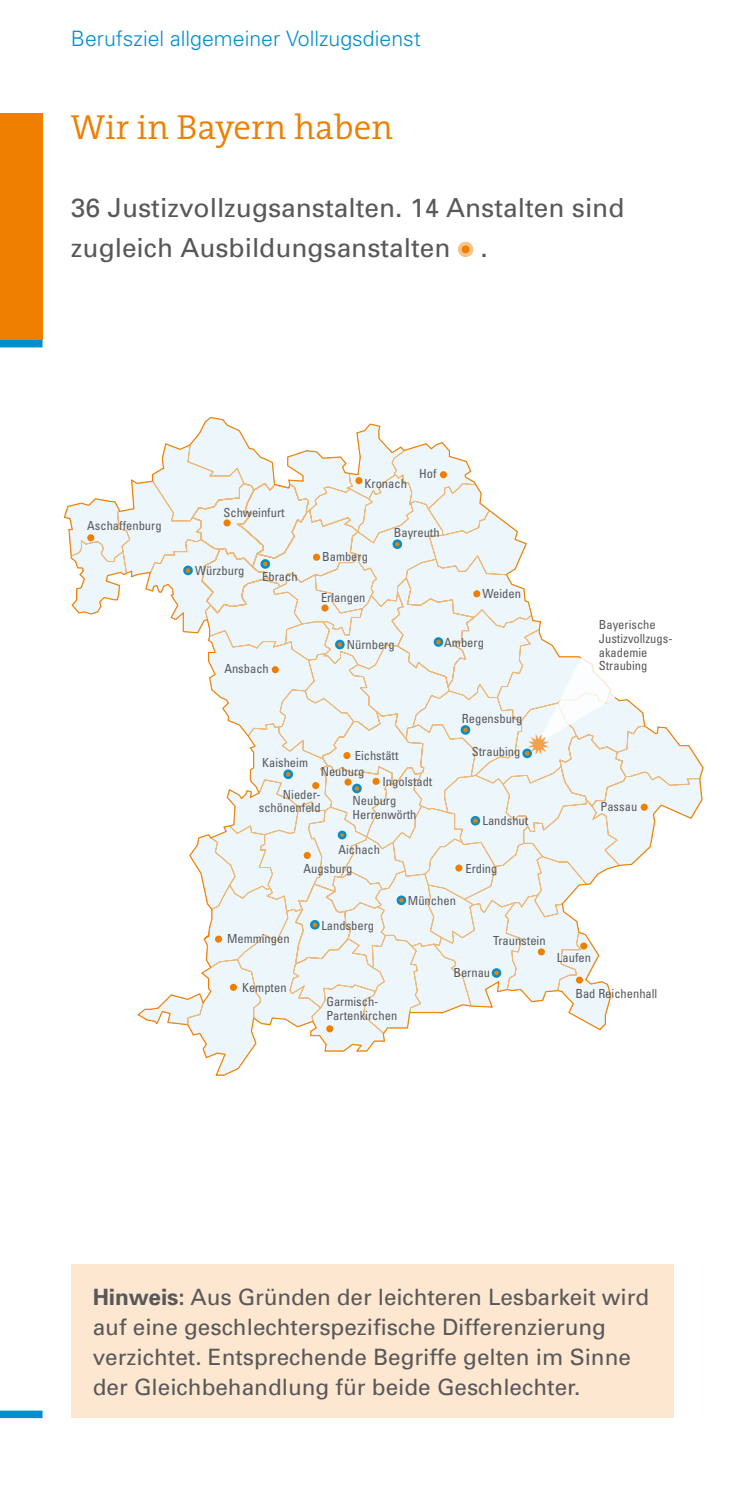
<style>
.page{position:relative;width:745px;height:1489px;background:#fff}
.page>*{position:absolute;margin:0;border:0;box-sizing:border-box;transform-origin:0 0}
.t1{font:300 35px "The Serif";color:#ee7f00}
.Einleitung{font:26.25px/40px "Univers";color:#58585a}
.t2{font:22.5px/30px "Univers";color:#58585a}
.t3{font:300 21.25px "Univers";color:#008fcd}
.Copy{font:condensed 12.5px/13.8px "Univers";color:#58585a}
.s1{font-weight:700}
</style>
<div class="page">
<svg style="left:64px;top:417px;width:638px;height:658px"></svg>
<div style="left:459px;top:243px;width:12px;height:12px;background:#ee7f00;border-radius:50%"></div>
<div style="left:457px;top:242px;width:16px;height:15px;border:4px solid #f9c289;border-radius:50%"></div>
<div style="left:71px;top:1264px;width:602px;height:153px;background:#fde7d0"></div>
<div style="left:87px;top:534px;width:7px;height:7px;background:#ee7f00;border-radius:50%"></div>
<div style="left:223px;top:519px;width:7px;height:7px;background:#ee7f00;border-radius:50%"></div>
<svg style="left:184px;top:567px;width:7px;height:7px"></svg>
<div style="left:183px;top:565px;width:10px;height:10px;border:2px solid #008fcd;border-radius:50%"></div>
<div style="left:355px;top:477px;width:7px;height:7px;background:#ee7f00;border-radius:50%"></div>
<div style="left:313px;top:553px;width:7px;height:7px;background:#ee7f00;border-radius:50%"></div>
<svg style="left:261px;top:560px;width:7px;height:7px"></svg>
<div style="left:260px;top:559px;width:10px;height:9px;border:2px solid #008fcd;border-radius:50%"></div>
<div style="left:439px;top:471px;width:7px;height:7px;background:#ee7f00;border-radius:50%"></div>
<svg style="left:393px;top:540px;width:7px;height:7px"></svg>
<div style="left:392px;top:539px;width:10px;height:10px;border:2px solid #008fcd;border-radius:50%"></div>
<div style="left:321px;top:604px;width:7px;height:7px;background:#ee7f00;border-radius:50%"></div>
<svg style="left:336px;top:641px;width:7px;height:7px"></svg>
<div style="left:335px;top:639px;width:9px;height:10px;border:2px solid #008fcd;border-radius:50%"></div>
<svg style="left:461px;top:726px;width:7px;height:7px"></svg>
<div style="left:460px;top:725px;width:10px;height:9px;border:2px solid #008fcd;border-radius:50%"></div>
<div style="left:522px;top:748px;width:9px;height:10px;border:2px solid #008fcd;border-radius:50%"></div>
<div style="left:640px;top:803px;width:7px;height:7px;background:#ee7f00;border-radius:50%"></div>
<svg style="left:397px;top:896px;width:7px;height:7px"></svg>
<div style="left:396px;top:895px;width:10px;height:10px;border:2px solid #008fcd;border-radius:50%"></div>
<svg style="left:311px;top:921px;width:7px;height:7px"></svg>
<div style="left:310px;top:919px;width:9px;height:10px;border:2px solid #008fcd;border-radius:50%"></div>
<div style="left:455px;top:864px;width:7px;height:7px;background:#ee7f00;border-radius:50%"></div>
<svg style="left:492px;top:969px;width:7px;height:7px"></svg>
<div style="left:491px;top:968px;width:10px;height:9px;border:2px solid #008fcd;border-radius:50%"></div>
<svg style="left:575px;top:976px;width:7px;height:7px"></svg>
<div style="left:580px;top:942px;width:7px;height:7px;background:#ee7f00;border-radius:50%"></div>
<svg style="left:471px;top:817px;width:7px;height:7px"></svg>
<div style="left:470px;top:815px;width:10px;height:10px;border:2px solid #008fcd;border-radius:50%"></div>
<svg style="left:303px;top:851px;width:7px;height:8px"></svg>
<div style="left:215px;top:935px;width:7px;height:7px;background:#ee7f00;border-radius:50%"></div>
<div style="left:230px;top:983px;width:7px;height:7px;background:#ee7f00;border-radius:50%"></div>
<div style="left:326px;top:1025px;width:7px;height:7px;background:#ee7f00;border-radius:50%"></div>
<div style="left:537px;top:948px;width:7px;height:7px;background:#ee7f00;border-radius:50%"></div>
<svg style="left:434px;top:638px;width:7px;height:7px"></svg>
<div style="left:433px;top:637px;width:10px;height:9px;border:2px solid #008fcd;border-radius:50%"></div>
<div style="left:473px;top:590px;width:7px;height:7px;background:#ee7f00;border-radius:50%"></div>
<div style="left:271px;top:666px;width:8px;height:7px;background:#ee7f00;border-radius:50%"></div>
<svg style="left:527px;top:643px;width:136px;height:112px"></svg>
<div style="left:343px;top:752px;width:7px;height:7px;background:#ee7f00;border-radius:50%"></div>
<svg style="left:372px;top:777px;width:7px;height:7px"></svg>
<div style="left:344px;top:778px;width:7px;height:7px;background:#ee7f00;border-radius:50%"></div>
<svg style="left:353px;top:784px;width:7px;height:8px"></svg>
<div style="left:352px;top:783px;width:9px;height:10px;border:2px solid #008fcd;border-radius:50%"></div>
<div style="left:312px;top:782px;width:7px;height:7px;background:#ee7f00;border-radius:50%"></div>
<svg style="left:284px;top:770px;width:7px;height:7px"></svg>
<div style="left:283px;top:769px;width:10px;height:10px;border:2px solid #008fcd;border-radius:50%"></div>
<div style="left:337px;top:830px;width:9px;height:9px;border:2px solid #008fcd;border-radius:50%"></div>
<div style="left:0;top:113px;width:43px;height:227px;background:#ee7f00"></div>
<div style="left:0;top:340px;width:43px;height:7px;background:#008fcd"></div>
<div style="left:0;top:1410px;width:43px;height:7px;background:#008fcd"></div>
<h3 class="t3" style="left:71px;top:25px;width:351px">Berufsziel allgemeiner Vollzugsdienst</h3>
<p class="t1" style="left:71px;top:98px;width:323px">Wir in Bayern haben</p>
<p class="Einleitung" style="left:71px;top:187px;width:554px">36 Justizvollzugsanstalten. 14 Anstalten sind zugleich Ausbildungsanstalten</p>
<h2 class="Einleitung" style="left:480px;top:227px;width:9px">.</h2>
<p class="Copy" style="left:87px;top:518px;width:76px">Aschaffenburg</p>
<p class="Copy" style="left:223px;top:505px;width:63px">Schweinfurt</p>
<p class="Copy" style="left:195px;top:563px;width:51px">Würzburg</p>
<p class="Copy" style="left:262px;top:569px;width:37px">Ebrach</p>
<p class="Copy" style="left:224px;top:661px;width:46px">Ansbach</p>
<p class="Copy" style="left:364px;top:476px;width:44px">Kronach</p>
<p class="Copy" style="left:419px;top:467px;width:19px">Hof</p>
<p class="Copy" style="left:322px;top:550px;width:47px">Bamberg</p>
<p class="Copy" style="left:393px;top:525px;width:47px">Bayreuth</p>
<p class="Copy" style="left:321px;top:590px;width:46px">Erlangen</p>
<p class="Copy" style="left:346px;top:637px;width:49px">Nürnberg</p>
<p class="Copy" style="left:482px;top:586px;width:40px">Weiden</p>
<p class="Copy" style="left:444px;top:635px;width:41px">Amberg</p>
<p class="Copy" style="left:598px;top:617px;width:75px">Bayerische<br>Justizvollzugs&shy;akademie<br>Straubing</p>
<p class="Copy" style="left:354px;top:748px;width:45px">Eichstätt</p>
<p class="Copy" style="left:352px;top:793px;width:65px">Neuburg<br>Herrenwörth</p>
<p class="Copy" style="left:262px;top:755px;width:47px">Kaisheim</p>
<p class="Copy" style="left:259px;top:787px;width:63px;text-align:right">Nieder&shy;schönenfeld</p>
<p class="Copy" style="left:320px;top:764px;width:45px">Neuburg</p>
<p class="Copy" style="left:382px;top:774px;width:52px">Ingolstadt</p>
<p class="Copy" style="left:338px;top:842px;width:43px">Aichach</p>
<p class="Copy" style="left:303px;top:861px;width:50px">Augsburg</p>
<p class="Copy" style="left:461px;top:711px;width:62px">Regensburg</p>
<p class="Copy" style="left:471px;top:744px;width:50px">Straubing</p>
<p class="Copy" style="left:482px;top:813px;width:47px">Landshut</p>
<p class="Copy" style="left:465px;top:861px;width:33px">Erding</p>
<p class="Copy" style="left:227px;top:931px;width:64px">Memmingen</p>
<p class="Copy" style="left:242px;top:980px;width:46px">Kempten</p>
<p class="Copy" style="left:321px;top:918px;width:54px">Landsberg</p>
<p class="Copy" style="left:326px;top:994px;width:72px">Garmisch-<br>Partenkirchen</p>
<p class="Copy" style="left:407px;top:893px;width:49px">München</p>
<p class="Copy" style="left:493px;top:933px;width:54px">Traunstein</p>
<p class="Copy" style="left:453px;top:965px;width:38px">Bernau</p>
<p class="Copy" style="left:600px;top:799px;width:38px">Passau</p>
<p class="Copy" style="left:556px;top:950px;width:36px">Laufen</p>
<p class="Copy" style="left:575px;top:986px;width:83px">Bad Reichenhall</p>
<p class="t2" style="left:93px;top:1280px;width:557px"><span class="s1">Hinweis:</span> Aus Gründen der leichteren Lesbarkeit wird auf eine geschlechterspezifische Differenzierung verzichtet. Entsprechende Begriffe gelten im Sinne der Gleichbehandlung für beide Geschlechter.</p>
</div>
